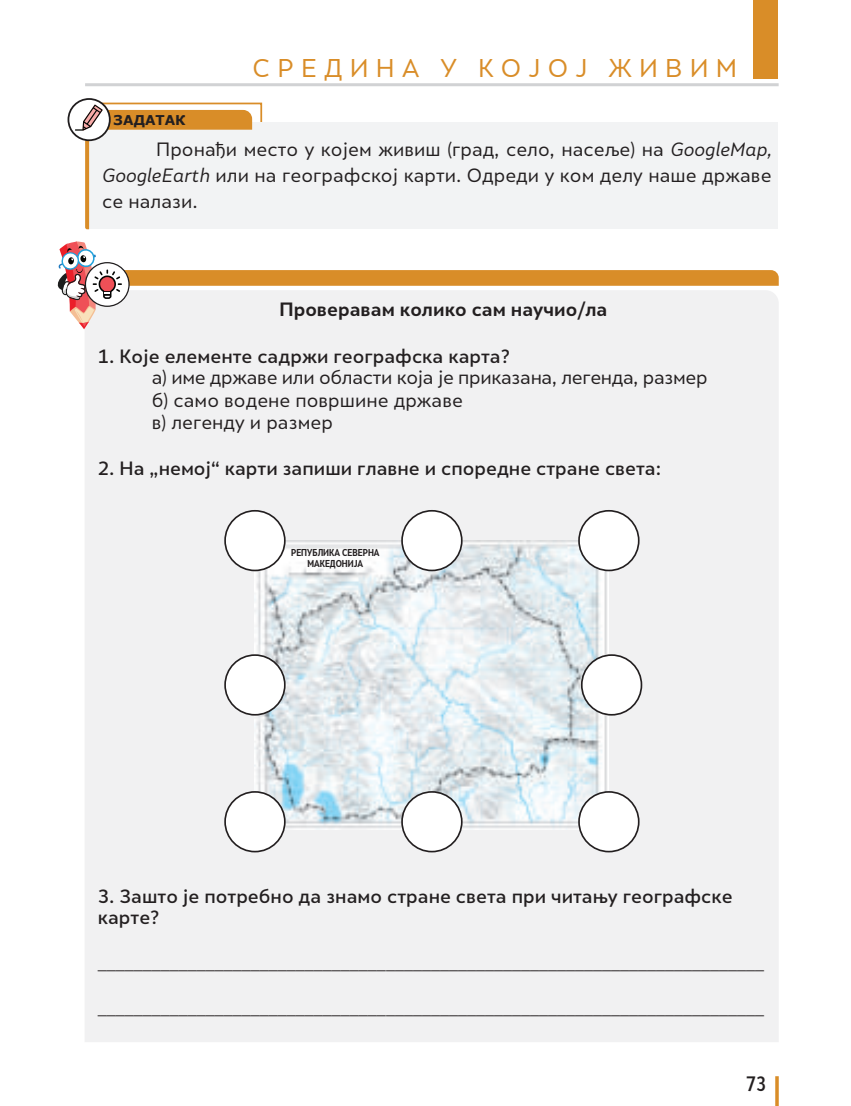
<style>
.page{position:relative;width:851px;height:1106px;background:#fff}
.page>*{position:absolute;margin:0;border:0;box-sizing:border-box;transform-origin:0 0}
.t1{font:24px "Skola Sans Offc";letter-spacing:.3em;color:#d98d28}
.t2{font:500 19.5px "Skola Sans Cn";color:#231f20}
.t3{font:18px/25.8px "Skola Sans";color:#231f20;text-align:justify}
.t4{font:500 18px/21.9px "Skola Sans";color:#231f20}
.t5{font:18px/22.2px "Skola Sans";letter-spacing:-.02em;color:#231f20}
.t6{font:700 18px "Skola Sans";color:#231f20}
.t7{font:700 13.5px "Verdana";color:#231f20}
.t8{font:700 9.45px/10.6px "Skola Sans Cn";color:#231f20;text-align:center}
.s1{font-family:"Stobi Sans"}
.s2{font-family:"Skola Sans It"}
</style>
<div class="page">
<hr style="left:85px;top:83px;width:693px;height:3px;background:#d1d2d4">
<div style="left:752px;top:0;width:25px;height:79px;background:#d98d28"></div>
<svg style="left:775px;top:1076px;width:3px;height:30px"></svg>
<div style="left:85px;top:103px;width:177px;height:31px;border:2px solid #d98d28"></div>
<div style="left:88px;top:123px;width:690px;height:106px;background:#f2f3f4"></div>
<div style="left:85px;top:329px;width:693px;height:713px;background:#f1f1f2"></div>
<svg style="left:68px;top:99px;width:42px;height:41px"></svg>
<div style="left:67px;top:98px;width:44px;height:43px;border:2px solid #201d1e;border-radius:50%"></div>
<svg style="left:75px;top:105px;width:177px;height:124px"></svg>
<svg style="left:57px;top:241px;width:721px;height:88px"></svg>
<img style="left:255px;top:540px;width:353px;height:289px">
<div style="left:402px;top:511px;width:59px;height:59px;background:#fff;border-radius:50%"></div>
<div style="left:401px;top:510px;width:61px;height:61px;border:2px solid #231f20;border-radius:50%"></div>
<div style="left:402px;top:792px;width:59px;height:59px;background:#fff;border-radius:50%"></div>
<div style="left:401px;top:791px;width:61px;height:61px;border:2px solid #231f20;border-radius:50%"></div>
<div style="left:581px;top:655px;width:60px;height:59px;background:#fff;border-radius:50%"></div>
<div style="left:581px;top:654px;width:61px;height:61px;border:2px solid #231f20;border-radius:50%"></div>
<div style="left:225px;top:655px;width:60px;height:59px;background:#fff;border-radius:50%"></div>
<div style="left:224px;top:654px;width:61px;height:61px;border:2px solid #231f20;border-radius:50%"></div>
<div style="left:225px;top:511px;width:60px;height:59px;background:#fff;border-radius:50%"></div>
<div style="left:224px;top:510px;width:61px;height:61px;border:2px solid #231f20;border-radius:50%"></div>
<div style="left:225px;top:792px;width:60px;height:59px;background:#fff;border-radius:50%"></div>
<div style="left:224px;top:791px;width:61px;height:61px;border:2px solid #231f20;border-radius:50%"></div>
<div style="left:579px;top:511px;width:59px;height:59px;background:#fff;border-radius:50%"></div>
<div style="left:578px;top:510px;width:61px;height:61px;border:2px solid #231f20;border-radius:50%"></div>
<div style="left:579px;top:792px;width:59px;height:59px;background:#fff;border-radius:50%"></div>
<div style="left:578px;top:791px;width:61px;height:61px;border:2px solid #231f20;border-radius:50%"></div>
<h1 class="t1" style="left:252px;top:53px;width:486px">СРЕДИНА У КОЈОЈ ЖИВИМ</h1>
<p class="t7" style="left:114px;top:110px;width:73px">ЗАДАТАК</p>
<p class="t3" style="left:102px;top:136px;width:670px;text-indent:54px">Прона<span class="s1">ђ</span>и место у којем живиш (град, село, насеље) на <span class="s2">GoogleMap, GoogleEarth</span> или на географској карти. Одреди у ком делу наше државе се налази.</p>
<p class="t6" style="left:279px;top:298px;width:329px">Проверавам колико сам научио/ла</p>
<p class="t4" style="left:98px;top:346px;width:413px">1. Које елементе садржи географска карта?</p>
<p class="t5" style="left:152px;top:366px;width:557px">а) име државе или области која је приказана, легенда, размер б) само водене површине државе<br>в) легенду и размер</p>
<p class="t4" style="left:98px;top:459px;width:565px">2. На „немој“ карти запиши главне и споредне стране светa:</p>
<p class="t8" style="left:291px;top:548px;width:90px">РЕПУБЛИКА СЕВЕРНА<br>МАКЕДОНИЈА</p>
<p class="t4" style="left:98px;top:886px;width:636px">3. Зашто је потребно да знамо стране света при читању географске карте?</p>
<p class="t3" style="left:98px;top:949px;width:667px">__________________________________________________________________________</p>
<p class="t3" style="left:98px;top:994px;width:667px">__________________________________________________________________________</p>
<p class="t2" style="left:746px;top:1076px;width:21px">73</p>
</div>
